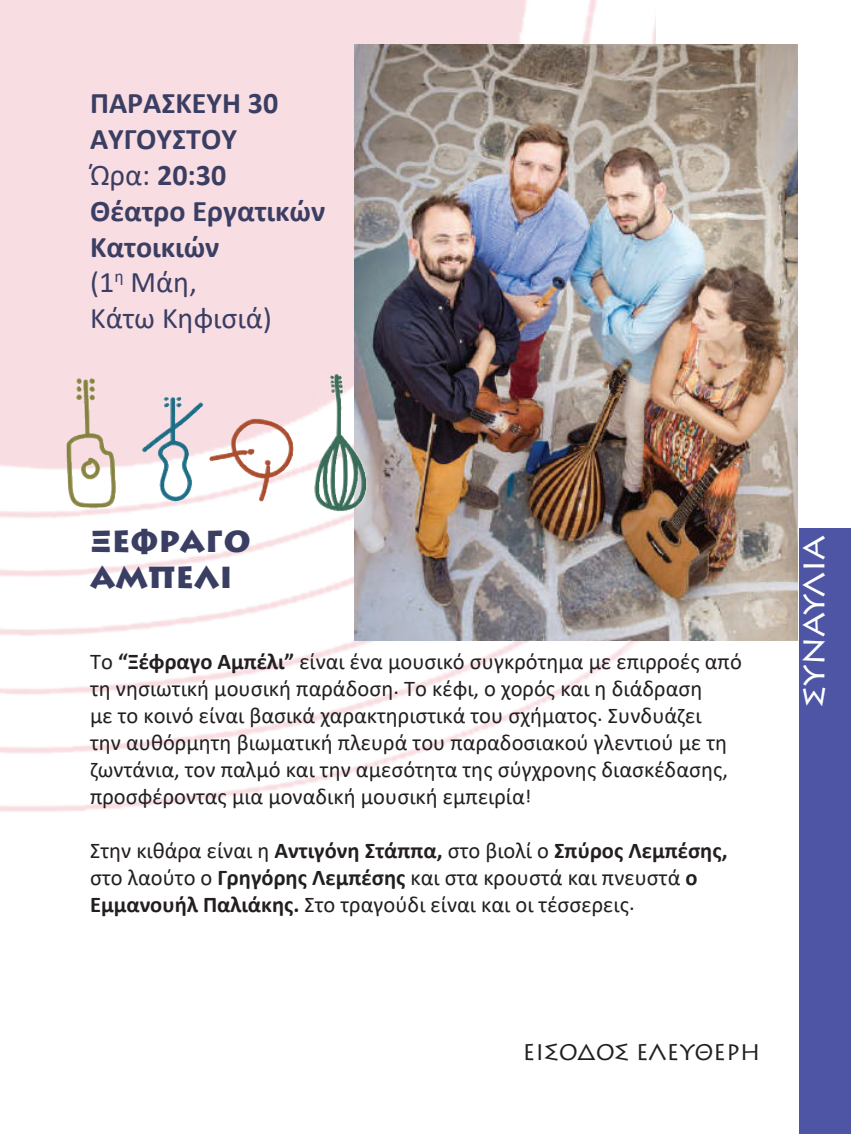
<style>
.page{position:relative;width:851px;height:1134px;background:#fff}
.page>*{position:absolute;margin:0;border:0;box-sizing:border-box;transform-origin:0 0}
.t1{font:35px "Lithos Pro";letter-spacing:-.005em;color:#fff}
.t2{font:700 30px/35.8px "Calibri";color:#3b3e63}
.t3{font:900 30px/36px "Lithos Pro";color:#3b3e63}
.t4{font:22.5px/27px "Calibri";color:#231f20}
.t5{font:22.5px "Lithos Pro";color:#231f20}
.s1{font-weight:400}
.s2{font-weight:700}
</style>
<div class="page">
<img style="left:0;top:0;width:655px;height:812px">
<div style="left:798px;top:528px;width:52px;height:606px;background:#4d55a4"></div>
<img style="left:354px;top:44px;width:443px;height:596px">
<img style="left:38px;top:349px;width:357px;height:197px">
<h2 class="t2" style="left:90px;top:84px;width:237px">ΠΑΡΑΣΚΕΥΗ 30<br>ΑΥΓΟΥΣΤΟΥ<br><span class="s1">Ώρα:</span> 20:30<br>Θέατρο Εργατικών<br>Κατοικιών<br><span class="s1">(1</span><sup>η</sup> <span class="s1">Μάη,<br>Κάτω Κηφισιά)</span></h2>
<h2 class="t3" style="left:90px;top:524px;width:162px">ΞΕΦΡΑΓΟ<br>ΑΜΠΕΛΙ</h2>
<p class="t4" style="left:90px;top:647px;width:653px">Το <span class="s2">“Ξέφραγο Αμπέλι”</span> είναι ένα μουσικό συγκρότημα με επιρροές από τη νησιωτική μουσική παράδοση. Το κέφι, ο χορός και η διάδραση<br>με το κοινό είναι βασικά χαρακτηριστικά του σχήματος. Συνδυάζει<br>την αυθόρμητη βιωματική πλευρά του παραδοσιακού γλεντιού με τη ζωντάνια, τον παλμό και την αμεσότητα της σύγχρονης διασκέδασης, προσφέροντας μια μοναδική μουσική εμπειρία!</p>
<p class="t4" style="left:90px;top:836px;width:638px">Στην κιθάρα είναι η <span class="s2">Αντιγόνη Στάππα,</span> στο βιολί ο <span class="s2">Σπύρος Λεμπέσης, </span>στο λαούτο ο <span class="s2">Γρηγόρης Λεμπέσης</span> και στα κρουστά και πνευστά <span class="s2">ο<br>Εμμανουήλ Παλιάκης.</span> Στο τραγούδι είναι και οι τέσσερεις.</p>
<h1 class="t1" style="left:792px;top:706px;width:173px;rotate:-90deg">συναυλια</h1>
<p class="t5" style="left:522px;top:1040px;width:239px">ΕΙΣΟΔΟΣ ΕΛΕΥΘΕΡΗ</p>
</div>
